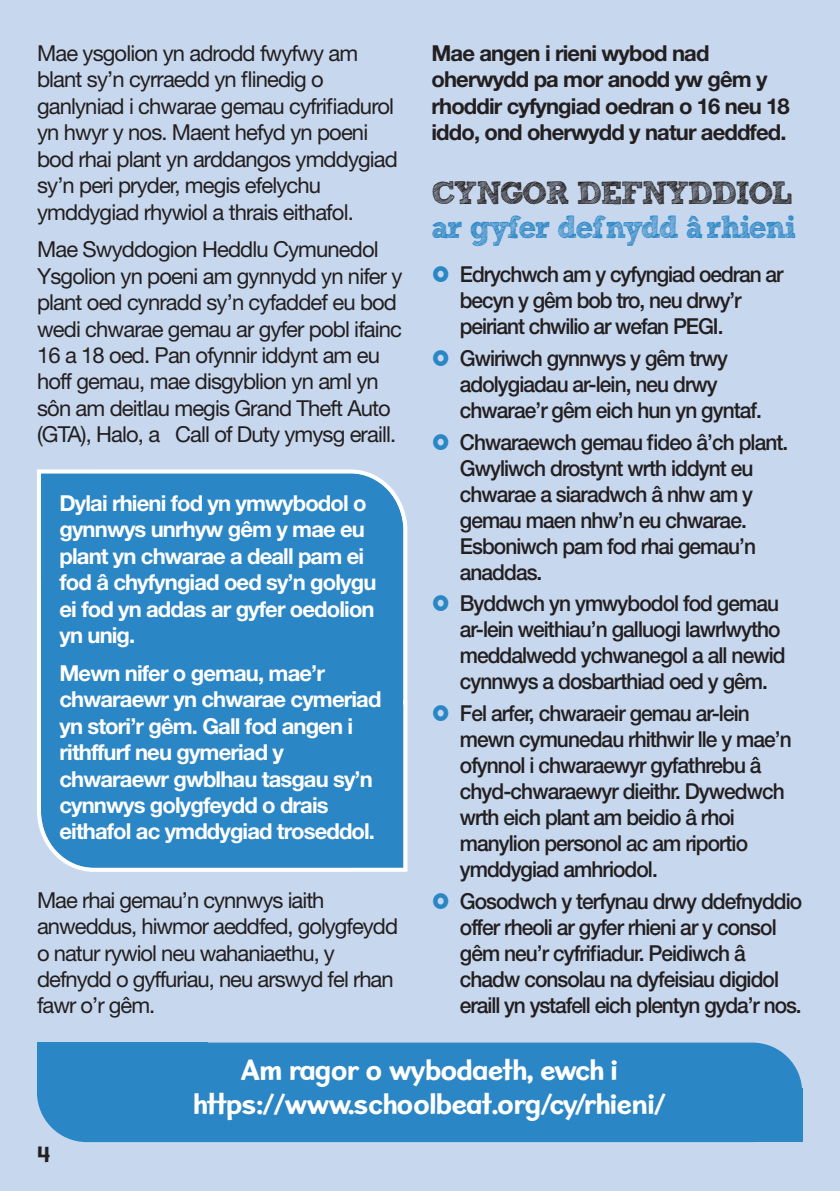
<style>
.page{position:relative;width:840px;height:1191px;background:#fff}
.page>*{position:absolute;margin:0;border:0;box-sizing:border-box;transform-origin:0 0}
.t1{font:32px "Sketch Rockwell";letter-spacing:-.06em;color:#2a86c5;scale:.95 1}
.t2{font:32px "Sketch Rockwell";letter-spacing:-.055em;color:#231f20;scale:.95 1}
.t3{font:700 30px/34px "Sweater School Rg";letter-spacing:-.04em;color:#fff;text-align:center}
.t4{font:700 24px "Sweater School Rg";color:#231f20}
.t5{font:500 22px/26px "Helvetica Neue LT Std";letter-spacing:-.045em;color:#231f20;scale:.95 1}
.t6{font:22px/26.4px "Helvetica Neue LT Std";letter-spacing:-.04em;color:#231f20}
.t7{font:700 22px/26.4px "Helvetica Neue LT Std";letter-spacing:-.04em;color:#fff}
.t8{font:700 22px/26.4px "Helvetica Neue LT Std";letter-spacing:-.04em;color:#231f20}
</style>
<div class="page">
<div style="left:0;top:0;width:839px;height:1191px;background:#c7d7ed"></div>
<svg style="left:37px;top:469px;width:370px;height:403px;background:#4394cb"></svg>
<div style="left:37px;top:1042px;width:764px;height:100px;background:#2a86c5;border-radius:50px"></div>
<div style="left:608px;top:1088px;width:193px;height:54px;background:#2a86c5"></div>
<div style="left:37px;top:1042px;width:170px;height:53px;background:#2a86c5"></div>
<p class="t6" style="left:37px;top:42px;width:362px">Mae ysgolion yn adrodd fwyfwy am blant sy’n cyrraedd yn flinedig o ganlyniad i chwarae gemau cyfrifiadurol yn hwyr y nos. Maent hefyd yn poeni bod rhai plant yn arddangos ymddygiad sy’n peri pryder, megis efelychu ymddygiad rhywiol a thrais eithafol.</p>
<p class="t6" style="left:37px;top:238px;width:367px">Mae Swyddogion Heddlu Cymunedol Ysgolion yn poeni am gynnydd yn nifer y plant oed cynradd sy’n cyfaddef eu bod wedi chwarae gemau ar gyfer pobl ifainc 16 a 18 oed. Pan ofynnir iddynt am eu hoff gemau, mae disgyblion yn aml yn sôn am deitlau megis Grand Theft Auto (GTA), Halo, a Call of Duty ymysg eraill.</p>
<p class="t7" style="left:59px;top:492px;width:318px">Dylai rhieni fod yn ymwybodol o gynnwys unrhyw gêm y mae eu plant yn chwarae a deall pam ei fod â chyfyngiad oed sy’n golygu ei fod yn addas ar gyfer oedolion yn unig.</p>
<p class="t7" style="left:59px;top:662px;width:323px">Mewn nifer o gemau, mae’r chwaraewr yn chwarae cymeriad yn stori’r gêm. Gall fod angen i rithffurf neu gymeriad y chwaraewr gwblhau tasgau sy’n cynnwys golygfeydd o drais eithafol ac ymddygiad troseddol.</p>
<p class="t6" style="left:37px;top:889px;width:362px">Mae rhai gemau’n cynnwys iaith anweddus, hiwmor aeddfed, golygfeydd o natur rywiol neu wahaniaethu, y defnydd o gyffuriau, neu arswyd fel rhan fawr o’r gêm.</p>
<p class="t8" style="left:431px;top:42px;width:359px">Mae angen i rieni wybod nad oherwydd pa mor anodd yw gêm y rhoddir cyfyngiad oedran o 16 neu 18 iddo, ond oherwydd y natur aeddfed.</p>
<h1 class="t2" style="left:431px;top:180px;width:381px">CYNGOR DEFNYDDIOL</h1>
<h1 class="t1" style="left:431px;top:214px;width:385px">ar gyfer defnydd aˆ rhieni</h1>
<p class="t5" style="left:459px;top:263px;width:342px">Edrychwch am y cyfyngiad oedran ar becyn y gêm bob tro, neu drwy’r peiriant chwilio ar wefan PEGI.</p>
<p class="t5" style="left:459px;top:347px;width:319px">Gwiriwch gynnwys y gêm trwy adolygiadau ar-lein, neu drwy chwarae’r gêm eich hun yn gyntaf.</p>
<p class="t5" style="left:459px;top:431px;width:347px">Chwaraewch gemau fideo â’ch plant.<br>Gwyliwch drostynt wrth iddynt eu chwarae a siaradwch â nhw am y gemau maen nhw’n eu chwarae.<br>Esboniwch pam fod rhai gemau’n anaddas.</p>
<p class="t5" style="left:459px;top:592px;width:344px">Byddwch yn ymwybodol fod gemau ar-lein weithiau’n galluogi lawrlwytho meddalwedd ychwanegol a all newid cynnwys a dosbarthiad oed y gêm.</p>
<p class="t5" style="left:459px;top:702px;width:351px">Fel arfer, chwaraeir gemau ar-lein mewn cymunedau rhithwir lle y mae’n ofynnol i chwaraewyr gyfathrebu â chyd-chwaraewyr dieithr. Dywedwch wrth eich plant am beidio â rhoi manylion personol ac am riportio ymddygiad amhriodol.</p>
<p class="t5" style="left:459px;top:890px;width:362px">Gosodwch y terfynau drwy ddefnyddio offer rheoli ar gyfer rhieni ar y consol gêm neu’r cyfrifiadur. Peidiwch â chadw consolau na dyfeisiau digidol eraill yn ystafell eich plentyn gyda’r nos.</p>
<p class="t4" style="left:37px;top:1146px;width:15px">4</p>
<h2 class="t3" style="left:193px;top:1055px;width:474px">Am ragor o wybodaeth, ewch i https://www.schoolbeat.org/cy/rhieni/</h2>
</div>
